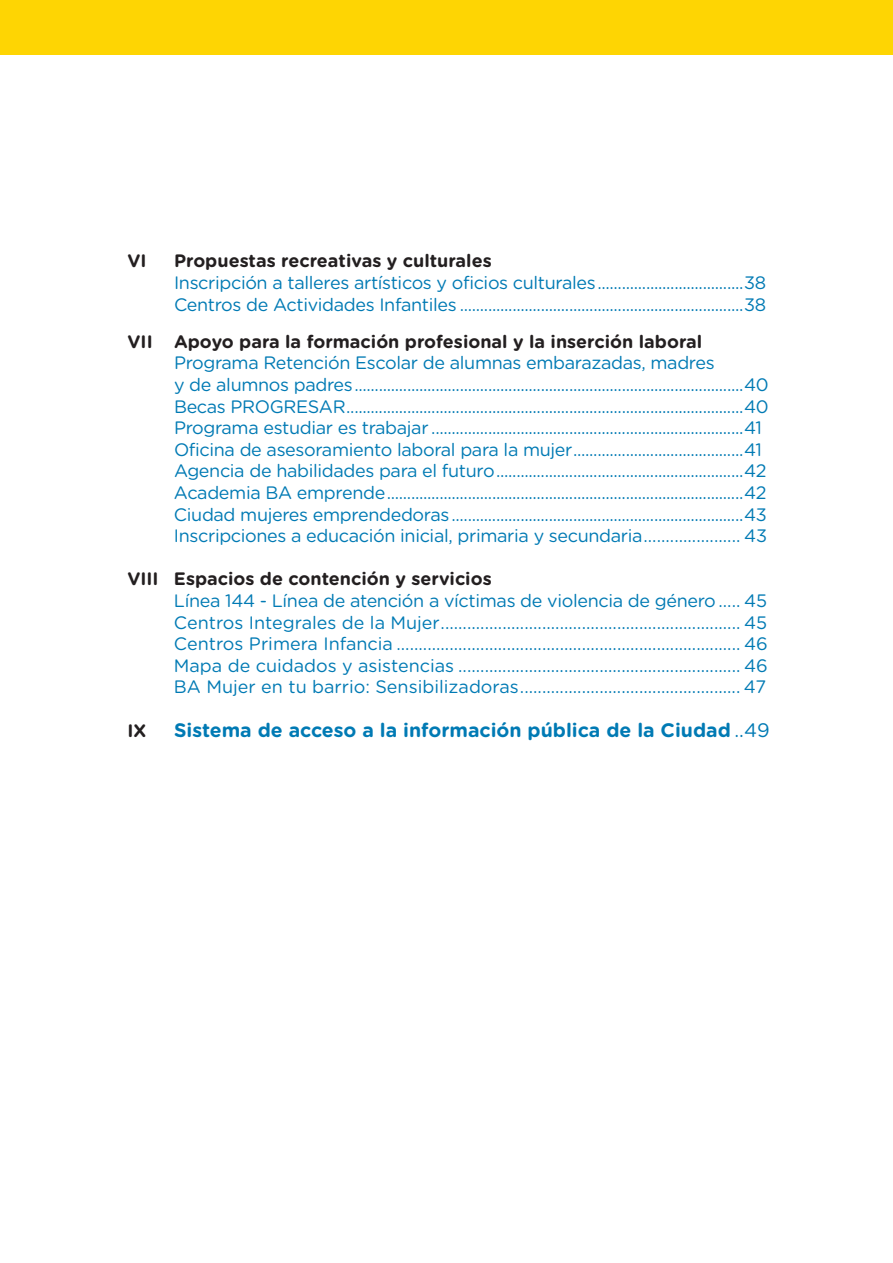
<style>
.page{position:relative;width:893px;height:1263px;background:#fff}
.page>*{position:absolute;margin:0;border:0;box-sizing:border-box;transform-origin:0 0}
.t1{font:700 19.5px "Gotham Rounded";color:#007ab4}
.t2{font:18px/21.6px "Gotham Rounded";letter-spacing:-.02em;color:#007ab4}
.t3{font:700 18px "Gotham Rounded";color:#231f20}
.s1{font-weight:400}
</style>
<div class="page">
<div style="left:0;top:0;width:893px;height:55px;background:#fed503"></div>
<p class="t3" style="left:128px;top:248px;width:21px">VI</p>
<p class="t3" style="left:174px;top:248px;width:319px">Propuestas recreativas y culturales</p>
<p class="t2" style="left:174px;top:271px;width:594px">Inscripción a talleres artísticos y oficios culturales....................................38<br>Centros de Actividades Infantiles ......................................................................38</p>
<p class="t3" style="left:128px;top:328px;width:576px">VII Apoyo para la formación profesional y la inserción laboral</p>
<p class="t2" style="left:174px;top:351px;width:596px">Programa Retención Escolar de alumnas embarazadas, madres<br>y de alumnos padres................................................................................................40<br>Becas PROGRESAR..................................................................................................40<br>Programa estudiar es trabajar .............................................................................41<br>Oficina de asesoramiento laboral para la mujer..........................................41<br>Agencia de habilidades para el futuro.............................................................42<br>Academia BA emprende........................................................................................42<br>Ciudad mujeres emprendedoras........................................................................43<br>Inscripciones a educación inicial, primaria y secundaria...................... 43</p>
<p class="t3" style="left:127px;top:566px;width:366px">VIII Espacios de contención y servicios</p>
<p class="t2" style="left:174px;top:589px;width:595px;text-align:justify">Línea 144 - Línea de atención a víctimas de violencia de género ..... 45<br>Centros Integrales de la Mujer.................................................................... 45<br>Centros Primera Infancia .............................................................................. 46<br>Mapa de cuidados y asistencias ................................................................ 46<br>BA Mujer en tu barrio: Sensibilizadoras.................................................. 47</p>
<p class="t3" style="left:127px;top:717px;width:20px">IX</p>
<p class="t1" style="left:174px;top:715px;width:597px">Sistema de acceso a la información pública de la Ciudad <span class="s1">..49</span></p>
</div>
